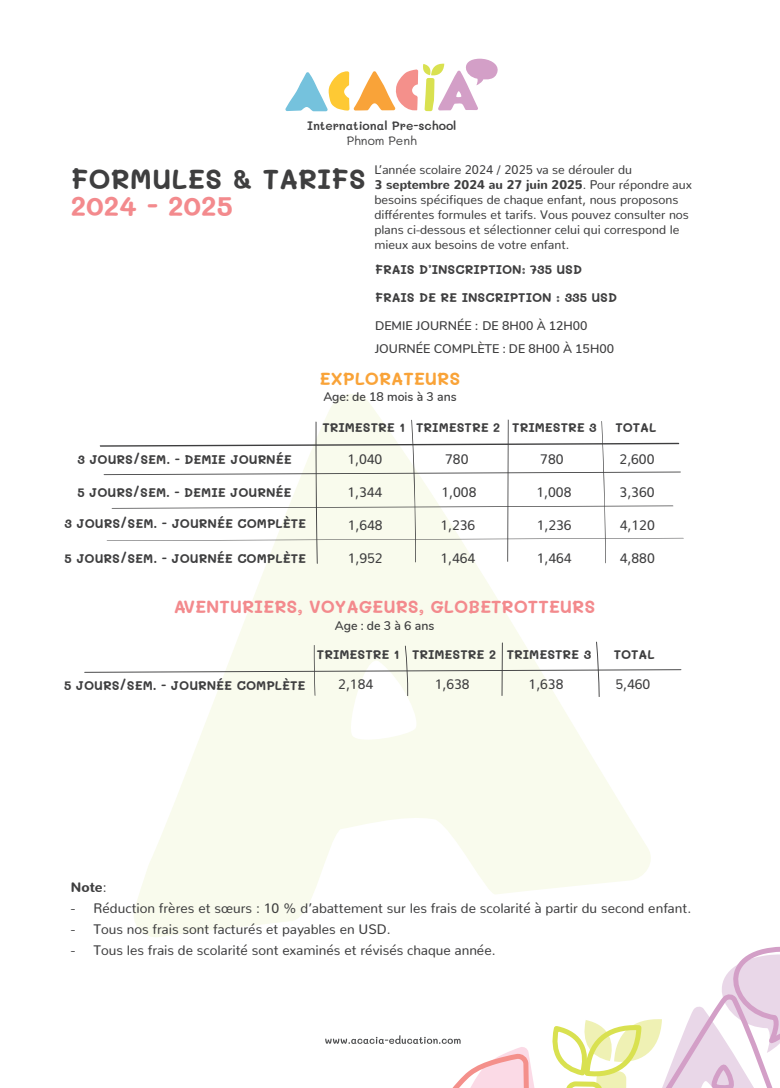
<style>
.page{position:relative;width:780px;height:1088px;background:#fff}
.page>*{position:absolute;margin:0;border:0;box-sizing:border-box;transform-origin:0 0}
.t1{font:700 27.5px "Mali";color:#3e3e3f}
.t2{font:700 27.5px "Mali";color:#f38a8d}
.t3{font:700 17.5px "Mali";color:#f38a8d}
.t4{font:700 17.5px "Mali";color:#f9a338}
.t5{font:13.75px "Nunito";color:#3e3e3f}
.t6{font:700 13.75px "Nunito";color:#3e3e3f}
.t7{font:12.5px/15px "Nunito";color:#3e3e3f}
.t8{font:700 12.5px "Mali";color:#3e3e3f}
.t9{font:600 12.5px/22.5px "Nunito";color:#3e3e3f}
.t10{font:600 12.12px "Mali";color:#3e3e3f}
.t11{font:12.12px "Mali";color:#3e3e3f}
.s1{font-weight:700}
.s2{font-weight:400}
</style>
<div class="page">
<svg style="left:134px;top:394px;width:517px;height:543px;fill:#f9fbed"></svg>
<svg style="left:325px;top:946px;width:454px;height:141px"></svg>
<svg style="left:285px;top:59px;width:213px;height:52px"></svg>
<svg style="left:99px;top:419px;width:585px;height:145px"></svg>
<svg style="left:84px;top:641px;width:597px;height:56px"></svg>
<p class="t10" style="left:307px;top:119px;width:151px">International Pre-school</p>
<p class="t11" style="left:347px;top:134px;width:72px">Phnom Penh</p>
<p class="t7" style="left:374px;top:161px;width:319px">L’année scolaire 2024 / 2025 va se dérouler du<br><span class="s1">3 septembre 2024 au 27 juin 2025</span>. Pour répondre aux besoins spécifiques de chaque enfant, nous proposons différentes formules et tarifs. Vous pouvez consulter nos plans ci-dessous et sélectionner celui qui correspond le mieux aux besoins de votre enfant.</p>
<p class="t8" style="left:375px;top:263px;width:208px">FRAIS D’INSCRIPTION: 735 USD</p>
<p class="t8" style="left:375px;top:290px;width:243px">FRAIS DE RE INSCRIPTION : 335 USD</p>
<p class="t9" style="left:375px;top:314px;width:240px">DEMIE JOURNÉE : DE 8H00 À 12H00<br>JOURNÉE COMPLÈTE : DE 8H00 À 15H00</p>
<p class="t4" style="left:319px;top:368px;width:142px">EXPLORATEURS</p>
<p class="t9" style="left:323px;top:384px;width:135px">Age: de 18 mois à 3 ans</p>
<p class="t8" style="left:322px;top:420px;width:276px">TRIMESTRE 1 TRIMESTRE 2 TRIMESTRE 3</p>
<p class="t8" style="left:615px;top:420px;width:42px">TOTAL</p>
<h1 class="t1" style="left:71px;top:163px;width:297px">FORMULES &amp; TARIFS</h1>
<h1 class="t2" style="left:71px;top:190px;width:163px">2024 - 2025</h1>
<p class="t8" style="left:77px;top:453px;width:216px">3 JOURS/SEM. - DEMIE JOURNÉE</p>
<p class="t8" style="left:77px;top:486px;width:216px">5 JOURS/SEM. - DEMIE JOURNÉE</p>
<p class="t8" style="left:65px;top:516px;width:243px">3 JOURS/SEM. - JOURNÉE COMPLÈTE</p>
<p class="t8" style="left:65px;top:552px;width:243px">5 JOURS/SEM. - JOURNÉE COMPLÈTE</p>
<p class="t5" style="left:347px;top:448px;width:36px">1,040</p>
<p class="t5" style="left:445px;top:448px;width:25px">780</p>
<p class="t5" style="left:540px;top:448px;width:25px">780</p>
<p class="t5" style="left:619px;top:448px;width:37px">2,600</p>
<p class="t5" style="left:347px;top:481px;width:36px">1,344</p>
<p class="t5" style="left:441px;top:481px;width:36px">1,008</p>
<p class="t5" style="left:536px;top:481px;width:36px">1,008</p>
<p class="t5" style="left:619px;top:481px;width:36px">3,360</p>
<p class="t5" style="left:348px;top:513px;width:36px">1,648</p>
<p class="t5" style="left:440px;top:513px;width:36px">1,236</p>
<p class="t5" style="left:536px;top:513px;width:36px">1,236</p>
<p class="t5" style="left:620px;top:513px;width:36px">4,120</p>
<p class="t5" style="left:348px;top:546px;width:36px">1,952</p>
<p class="t5" style="left:440px;top:546px;width:36px">1,464</p>
<p class="t5" style="left:536px;top:546px;width:36px">1,464</p>
<p class="t5" style="left:620px;top:546px;width:36px">4,880</p>
<p class="t3" style="left:174px;top:597px;width:423px">AVENTURIERS, VOYAGEURS, GLOBETROTTEURS</p>
<p class="t9" style="left:335px;top:613px;width:101px">Age : de 3 à 6 ans</p>
<p class="t8" style="left:317px;top:648px;width:276px">TRIMESTRE 1 TRIMESTRE 2 TRIMESTRE 3</p>
<p class="t8" style="left:613px;top:648px;width:42px">TOTAL</p>
<p class="t8" style="left:64px;top:678px;width:243px">5 JOURS/SEM. - JOURNÉE COMPLÈTE</p>
<p class="t5" style="left:338px;top:672px;width:36px">2,184</p>
<p class="t5" style="left:435px;top:672px;width:36px">1,638</p>
<p class="t5" style="left:528px;top:672px;width:36px">1,638</p>
<p class="t5" style="left:615px;top:672px;width:36px">5,460</p>
<p class="t6" style="left:71px;top:878px;width:37px">Note<span class="s2">:</span></p>
<p class="t5" style="left:71px;top:896px;width:622px">- Réduction frères et sœurs : 10 % d’abattement sur les frais de scolarité à partir du second enfant.</p>
<p class="t5" style="left:71px;top:917px;width:321px">- Tous nos frais sont facturés et payables en USD.</p>
<p class="t5" style="left:71px;top:939px;width:426px">- Tous les frais de scolarité sont examinés et révisés chaque année.</p>
</div>
